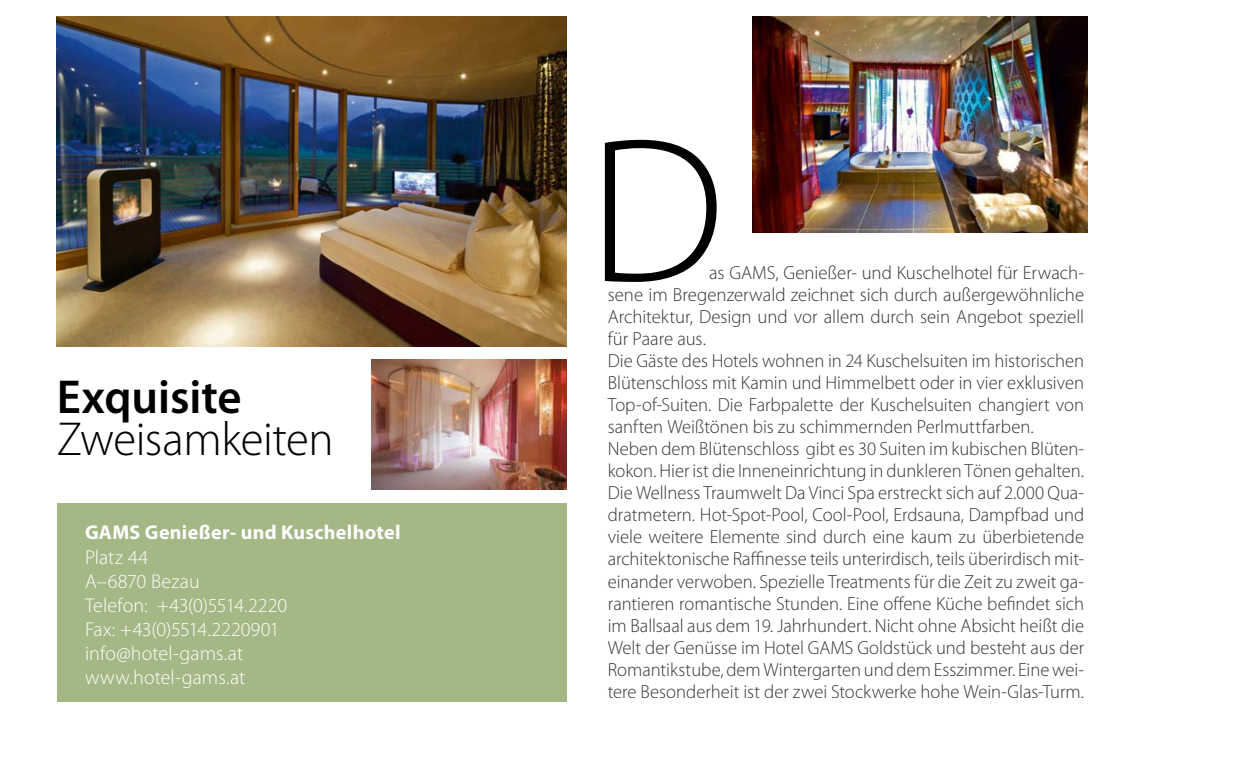
<style>
.page{position:relative;width:1259px;height:763px;background:#fff}
.page>*{position:absolute;margin:0;border:0;box-sizing:border-box;transform-origin:0 0}
.Fließtext_Blockatz{font:300 207.6px "Myriad Pro";color:#000}
.t1{font:300 47.8px/42px "Myriad Pro";letter-spacing:-.01em;color:#000}
.t2{font:300 20px "Myriad Pro";letter-spacing:.005em;color:#fff}
.t3{font:700 20px "Myriad Pro";letter-spacing:.015em;color:#fff}
.t4{font:300 20px "Myriad Pro";letter-spacing:-.015em;color:#fff}
.t5{font:300 19px/22px "Myriad Pro";letter-spacing:-.005em;color:#000}
.s1{font-weight:600}
</style>
<div class="page">
<img style="left:57px;top:17px;width:509px;height:329px">
<img style="left:752px;top:17px;width:335px;height:215px">
<img style="left:371px;top:359px;width:195px;height:130px">
<div style="left:57px;top:503px;width:509px;height:198px;background:#a4b886"></div>
<p class="t1" style="left:57px;top:377px;width:278px"><span class="s1">Exquisite<br></span>Zweisamkeiten</p>
<p class="t3" style="left:85px;top:521px;width:317px">GAMS Genießer- und Kuschelhotel</p>
<p class="t2" style="left:85px;top:545px;width:65px">Platz 44</p>
<p class="t2" style="left:85px;top:569px;width:116px">A–6870 Bezau</p>
<p class="t2" style="left:85px;top:593px;width:204px">Telefon: +43(0)5514.2220</p>
<p class="t4" style="left:85px;top:617px;width:196px">Fax: +43(0)5514.2220901</p>
<p class="t2" style="left:85px;top:641px;width:160px">info@hotel-gams.at</p>
<p class="t2" style="left:85px;top:665px;width:162px">www.hotel-gams.at</p>
<p class="Fließtext_Blockatz" style="left:588px;top:97px;width:138px">D</p>
<p class="t5" style="left:608px;top:262px;width:478px;text-indent:101px">as GAMS, Genießer- und Kuschelhotel für Erwach&shy;sene im Bregenzerwald zeichnet sich durch außergewöhnliche Architektur, Design und vor allem durch sein Angebot speziell für Paare aus.<br>Die Gäste des Hotels wohnen in 24 Kuschelsuiten im historischen Blütenschloss mit Kamin und Himmelbett oder in vier exklusiven Top-of-Suiten. Die Farbpalette der Kuschelsuiten changiert von sanften Weißtönen bis zu schimmernden Perlmuttfarben.<br>Neben dem Blütenschloss gibt es 30 Suiten im kubischen Blüten&shy;kokon. Hier ist die Inneneinrichtung in dunkleren Tönen gehalten.<br>Die Wellness Traumwelt Da Vinci Spa erstreckt sich auf 2.000 Qua&shy;dratmetern. Hot-Spot-Pool, Cool-Pool, Erdsauna, Dampfbad und viele weitere Elemente sind durch eine kaum zu überbietende architektonische Raffinesse teils unterirdisch, teils überirdisch mit&shy;einander verwoben. Spezielle Treatments für die Zeit zu zweit ga&shy;rantieren romantische Stunden. Eine offene Küche befindet sich im Ballsaal aus dem 19. Jahrhundert. Nicht ohne Absicht heißt die Welt der Genüsse im Hotel GAMS Goldstück und besteht aus der Romantikstube, dem Wintergarten und dem Esszimmer. Eine wei&shy;tere Besonderheit ist der zwei Stockwerke hohe Wein-Glas-Turm.</p>
</div>
